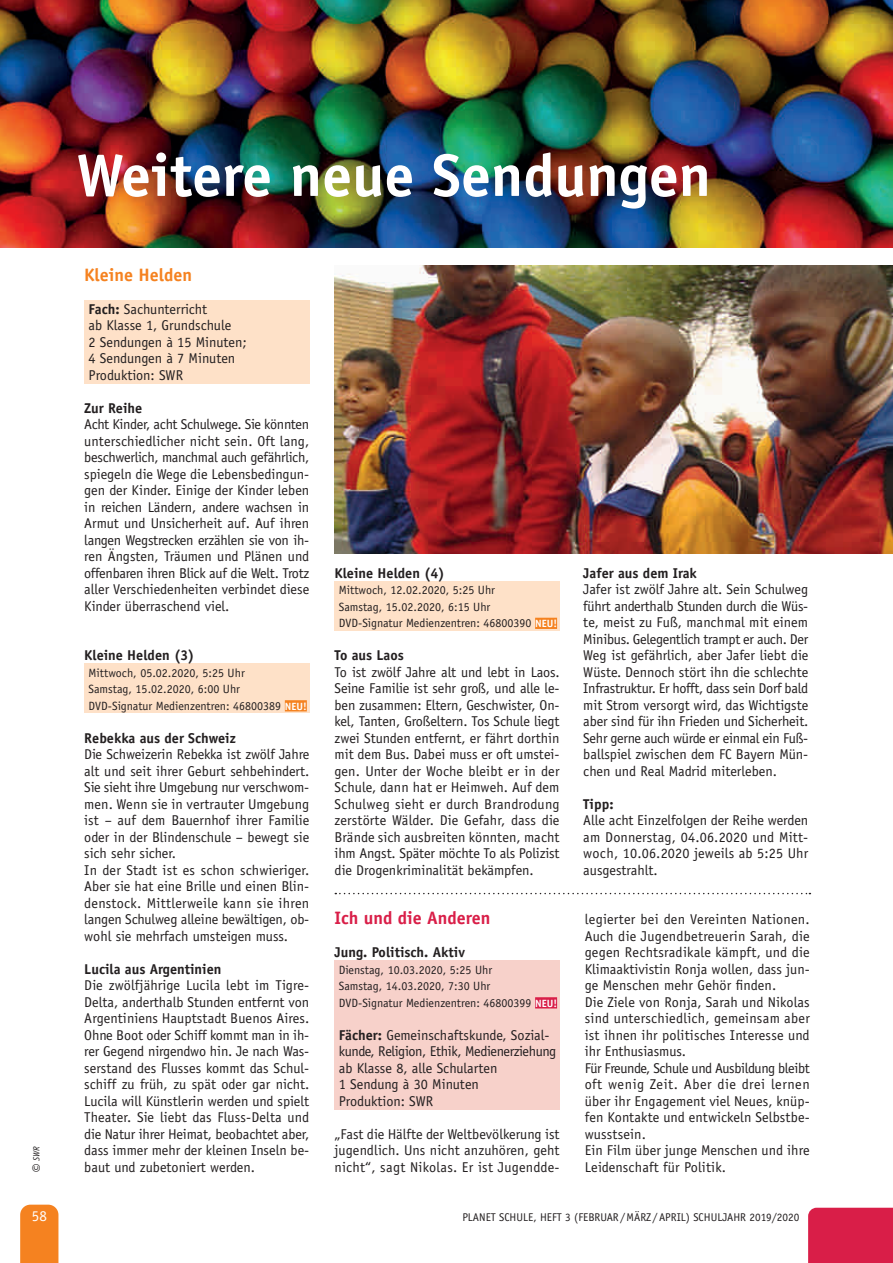
<style>
.page{position:relative;width:893px;height:1263px;background:#fff}
.page>*{position:absolute;margin:0;border:0;box-sizing:border-box;transform-origin:0 0}
.t1{font:700 60px "Officina Sans Std";color:#fff}
.t2{font:700 18px "Officina Sans Std";color:#d91e48}
.t3{font:700 18px "Officina Sans Std";color:#f58220}
.t4{font:15px "Officina Sans Std";color:#fff}
.t5{font:14.25px/16.5px "Officina Sans Std";color:#231f20;text-align:justify}
.t6{font:700 14.25px "Officina Sans Std";color:#231f20}
.t7{font:12px/16.5px "Officina Sans Std";color:#231f20}
.t8{font:11.25px "Officina Sans Std";color:#231f20}
.t9{font:italic 8.85px "Officina Sans Std";color:#231f20}
.s1{font-size:16.35px}
.s2{font-weight:700}
.s3{font-weight:700;font-size:10.5px;color:#fff}
</style>
<div class="page">
<div style="left:808px;top:1208px;width:85px;height:55px;background:#d91e48"></div>
<div style="left:84px;top:300px;width:226px;height:17px;background:#fee1c8"></div>
<div style="left:84px;top:317px;width:226px;height:17px;background:#fee1c8"></div>
<div style="left:84px;top:333px;width:226px;height:17px;background:#fee1c8"></div>
<div style="left:84px;top:350px;width:226px;height:17px;background:#fee1c8"></div>
<div style="left:84px;top:366px;width:226px;height:17px;background:#fee1c8"></div>
<div style="left:84px;top:663px;width:226px;height:17px;background:#fee1c8"></div>
<div style="left:84px;top:680px;width:226px;height:16px;background:#fee1c8"></div>
<div style="left:84px;top:696px;width:226px;height:17px;background:#fee1c8"></div>
<div style="left:285px;top:700px;width:22px;height:11px;background:#f58220"></div>
<div style="left:335px;top:581px;width:225px;height:16px;background:#fee1c8"></div>
<div style="left:335px;top:597px;width:225px;height:17px;background:#fee1c8"></div>
<div style="left:335px;top:614px;width:225px;height:16px;background:#fee1c8"></div>
<div style="left:535px;top:618px;width:22px;height:11px;background:#f58220"></div>
<div style="left:20px;top:1205px;width:38px;height:58px;background:#f58220"></div>
<img style="left:334px;top:266px;width:559px;height:288px">
<img style="left:0;top:0;width:893px;height:248px">
<div style="left:335px;top:960px;width:225px;height:17px;background:#f7d1ca"></div>
<div style="left:335px;top:977px;width:225px;height:16px;background:#f7d1ca"></div>
<div style="left:335px;top:993px;width:225px;height:17px;background:#f7d1ca"></div>
<div style="left:535px;top:997px;width:22px;height:11px;background:#d91e48"></div>
<div style="left:335px;top:1010px;width:225px;height:17px;background:#f7d1ca"></div>
<div style="left:335px;top:1026px;width:225px;height:34px;background:#f7d1ca"></div>
<div style="left:335px;top:1059px;width:225px;height:17px;background:#f7d1ca"></div>
<div style="left:335px;top:1076px;width:225px;height:17px;background:#f7d1ca"></div>
<div style="left:335px;top:1092px;width:225px;height:17px;background:#f7d1ca"></div>
<svg style="left:335px;top:893px;width:475px;height:1px"></svg>
<p class="t9" style="left:31px;top:1172px;width:28px;rotate:-90deg"><span class="s1">©</span> SWR</p>
<p class="t4" style="left:32px;top:1207px;width:16px">58</p>
<h1 class="t1" style="left:77px;top:138px;width:636px">Weitere neue Sendungen</h1>
<p class="t3" style="left:84px;top:263px;width:110px">Kleine Helden</p>
<p class="t5" style="left:89px;top:300px;width:160px;text-align:left"><span class="s2">Fach:</span> Sachunterricht<br>ab Klasse 1, Grundschule<br>2 Sendungen à 15 Minuten;<br>4 Sendungen à 7 Minuten<br>Produktion: SWR</p>
<p class="t6" style="left:84px;top:399px;width:60px">Zur Reihe</p>
<p class="t5" style="left:84px;top:416px;width:227px">Acht Kinder, acht Schulwege. Sie könnten unterschiedlicher nicht sein. Oft lang, beschwerlich, manchmal auch gefährlich, spiegeln die Wege die Lebensbedingun&shy;gen der Kinder. Einige der Kinder leben in reichen Ländern, andere wachsen in Armut und Unsicherheit auf. Auf ihren langen Wegstrecken erzählen sie von ih&shy;ren Ängsten, Träumen und Plänen und offenbaren ihren Blick auf die Welt. Trotz aller Verschiedenheiten verbindet diese Kinder überraschend viel.</p>
<p class="t6" style="left:84px;top:646px;width:112px">Kleine Helden (3)</p>
<p class="t7" style="left:89px;top:664px;width:220px">Mittwoch, 05.02.2020, 5:25 Uhr<br>Samstag, 15.02.2020, 6:00 Uhr<br>DVD-Signatur Medienzentren: 46800389 <span class="s3">NEU!</span></p>
<p class="t6" style="left:84px;top:729px;width:153px">Rebekka aus der Schweiz</p>
<p class="t5" style="left:84px;top:746px;width:227px;text-align:left">Die Schweizerin Rebekka ist zwölf Jahre alt und seit ihrer Geburt sehbehindert.<br>Sie sieht ihre Umgebung nur verschwom&shy;men. Wenn sie in vertrauter Umgebung ist – auf dem Bauernhof ihrer Familie oder in der Blindenschule – bewegt sie sich sehr sicher.<br>In der Stadt ist es schon schwieriger.<br>Aber sie hat eine Brille und einen Blin&shy;denstock. Mittlerweile kann sie ihren langen Schulweg alleine bewältigen, ob&shy;wohl sie mehrfach umsteigen muss.</p>
<p class="t6" style="left:84px;top:960px;width:139px">Lucila aus Argentinien</p>
<p class="t5" style="left:84px;top:977px;width:227px">Die zwölfjährige Lucila lebt im Tigre-Delta, anderthalb Stunden entfernt von Argentiniens Hauptstadt Buenos Aires.<br>Ohne Boot oder Schiff kommt man in ih&shy;rer Gegend nirgendwo hin. Je nach Was&shy;serstand des Flusses kommt das Schul&shy;schiff zu früh, zu spät oder gar nicht.<br>Lucila will Künstlerin werden und spielt Theater. Sie liebt das Fluss-Delta und die Natur ihrer Heimat, beobachtet aber, dass immer mehr der kleinen Inseln be&shy;baut und zubetoniert werden.</p>
<p class="t6" style="left:335px;top:564px;width:112px">Kleine Helden (4)</p>
<p class="t7" style="left:339px;top:582px;width:220px">Mittwoch, 12.02.2020, 5:25 Uhr<br>Samstag, 15.02.2020, 6:15 Uhr<br>DVD-Signatur Medienzentren: 46800390 <span class="s3">NEU!</span></p>
<p class="t6" style="left:335px;top:646px;width:71px">To aus Laos</p>
<p class="t5" style="left:335px;top:663px;width:227px">To ist zwölf Jahre alt und lebt in Laos.<br>Seine Familie ist sehr groß, und alle le&shy;ben zusammen: Eltern, Geschwister, On&shy;kel, Tanten, Großeltern. Tos Schule liegt zwei Stunden entfernt, er fährt dorthin mit dem Bus. Dabei muss er oft umstei&shy;gen. Unter der Woche bleibt er in der Schule, dann hat er Heimweh. Auf dem Schulweg sieht er durch Brandrodung zerstörte Wälder. Die Gefahr, dass die Brände sich ausbreiten könnten, macht ihm Angst. Später möchte To als Polizist die Drogenkriminalität bekämpfen.</p>
<p class="t2" style="left:335px;top:907px;width:158px">Ich und die Anderen</p>
<p class="t6" style="left:335px;top:943px;width:132px">Jung. Politisch. Aktiv</p>
<p class="t7" style="left:339px;top:961px;width:220px">Dienstag, 10.03.2020, 5:25 Uhr<br>Samstag, 14.03.2020, 7:30 Uhr<br>DVD-Signatur Medienzentren: 46800399 <span class="s3">NEU!</span></p>
<p class="t5" style="left:339px;top:1026px;width:219px;text-align:left"><span class="s2">Fächer:</span> Gemeinschaftskunde, Sozial&shy;kunde, Religion, Ethik, Medienerziehung ab Klasse 8, alle Schularten<br>1 Sendung à 30 Minuten<br>Produktion: SWR</p>
<p class="t5" style="left:335px;top:1125px;width:227px">„Fast die Hälfte der Weltbevölkerung ist jugendlich. Uns nicht anzuhören, geht nicht“, sagt Nikolas. Er ist Jugendde-</p>
<p class="t6" style="left:583px;top:564px;width:115px">Jafer aus dem Irak</p>
<p class="t5" style="left:583px;top:581px;width:227px">Jafer ist zwölf Jahre alt. Sein Schulweg führt anderthalb Stunden durch die Wüs&shy;te, meist zu Fuß, manchmal mit einem Minibus. Gelegentlich trampt er auch. Der Weg ist gefährlich, aber Jafer liebt die Wüste. Dennoch stört ihn die schlechte Infrastruktur. Er hofft, dass sein Dorf bald mit Strom versorgt wird, das Wichtigste aber sind für ihn Frieden und Sicherheit.<br>Sehr gerne auch würde er einmal ein Fuß&shy;ballspiel zwischen dem FC Bayern Mün&shy;chen und Real Madrid miterleben.</p>
<p class="t6" style="left:583px;top:795px;width:32px">Tipp:</p>
<p class="t5" style="left:583px;top:812px;width:227px">Alle acht Einzelfolgen der Reihe werden am Donnerstag, 04.06.2020 und Mitt&shy;woch, 10.06.2020 jeweils ab 5:25 Uhr ausgestrahlt.</p>
<p class="t5" style="left:585px;top:911px;width:227px;text-align:left">legierter bei den Vereinten Nationen.<br>Auch die Jugendbetreuerin Sarah, die gegen Rechtsradikale kämpft, und die Klimaaktivistin Ronja wollen, dass jun&shy;ge Menschen mehr Gehör finden.<br>Die Ziele von Ronja, Sarah und Nikolas sind unterschiedlich, gemeinsam aber ist ihnen ihr politisches Interesse und ihr Enthusiasmus.<br>Für Freunde, Schule und Ausbildung bleibt oft wenig Zeit. Aber die drei lernen über ihr Engagement viel Neues, knüp&shy;fen Kontakte und entwickeln Selbstbe&shy;wusstsein.<br>Ein Film über junge Menschen und ihre Leidenschaft für Politik.</p>
<p class="t8" style="left:462px;top:1211px;width:339px">PLANET SCHULE, HEFT 3 (FEBRUAR/MÄRZ /APRIL) SCHULJAHR 2019/2020</p>
</div>
